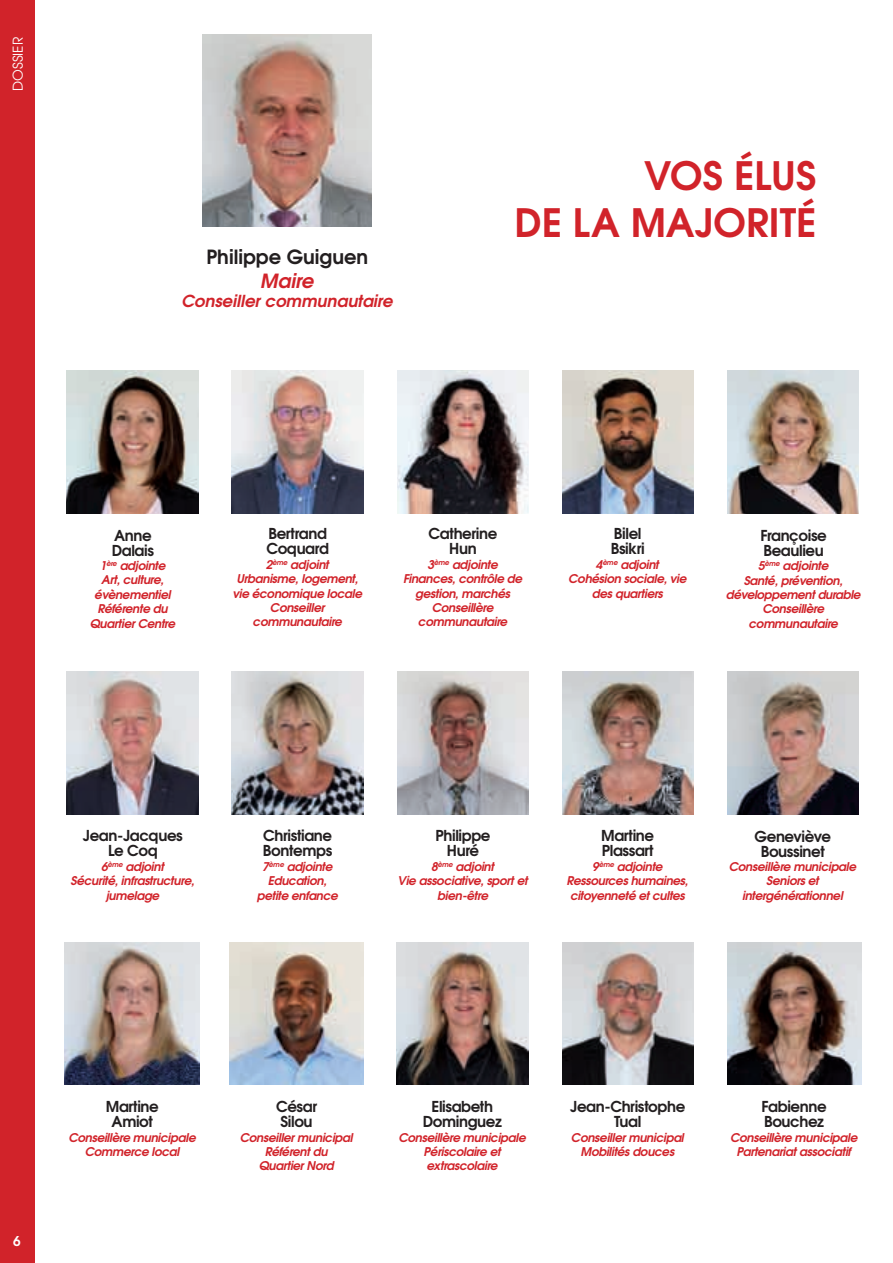
<style>
.page{position:relative;width:893px;height:1263px;background:#fff}
.page>*{position:absolute;margin:0;border:0;box-sizing:border-box;transform-origin:0 0}
.t1{font:700 39px "Te X Gyre Adventor";color:#d1232a}
.t2{font:700 19.5px "Te X Gyre Adventor";color:#231f20}
.t3{font:italic 700 19.5px "Te X Gyre Adventor";color:#d1232a}
.t4{font:italic 700 16.5px "Te X Gyre Adventor";color:#d1232a}
.t5{font:700 15px "Te X Gyre Adventor";letter-spacing:-.025em;color:#231f20}
.t6{font:13.5px "Te X Gyre Adventor";color:#fff}
.t7{font:700 13.5px "Te X Gyre Adventor";color:#fff}
.t8{font:italic 700 12px/14.4px "Te X Gyre Adventor";letter-spacing:-.025em;color:#d1232a;text-align:center}
</style>
<div class="page">
<div style="left:0;top:0;width:34px;height:1263px;background:#d1232a"></div>
<img style="left:202px;top:34px;width:170px;height:193px">
<img style="left:727px;top:371px;width:132px;height:142px">
<img style="left:67px;top:672px;width:132px;height:142px">
<img style="left:232px;top:672px;width:132px;height:142px">
<img style="left:67px;top:371px;width:132px;height:142px">
<img style="left:232px;top:371px;width:132px;height:142px">
<img style="left:398px;top:371px;width:130px;height:142px">
<img style="left:562px;top:371px;width:131px;height:142px">
<img style="left:398px;top:672px;width:130px;height:142px">
<img style="left:562px;top:672px;width:131px;height:142px">
<img style="left:727px;top:672px;width:131px;height:142px">
<img style="left:396px;top:942px;width:132px;height:143px">
<img style="left:562px;top:942px;width:131px;height:143px">
<img style="left:727px;top:942px;width:134px;height:143px">
<img style="left:65px;top:942px;width:135px;height:143px">
<img style="left:230px;top:942px;width:134px;height:143px">
<p class="t6" style="left:7px;top:91px;width:55px;rotate:-90deg">DOSSIER</p>
<p class="t2" style="left:206px;top:240px;width:163px">Philippe Guiguen</p>
<p class="t3" style="left:261px;top:264px;width:55px">Maire</p>
<p class="t4" style="left:182px;top:287px;width:213px">Conseiller communautaire</p>
<p class="t1" style="left:644px;top:142px;width:174px">VOS ÉLUS</p>
<p class="t1" style="left:514px;top:189px;width:304px">DE LA MAJORITÉ</p>
<p class="t5" style="left:114px;top:522px;width:39px">Anne</p>
<p class="t5" style="left:112px;top:537px;width:44px">Dalais</p>
<p class="t8" style="left:100px;top:557px;width:67px">1<sup>ère</sup> adjointe</p>
<p class="t8" style="left:95px;top:572px;width:78px">Art, culture, évènementiel</p>
<p class="t8" style="left:98px;top:600px;width:72px">Référente du</p>
<p class="t8" style="left:90px;top:615px;width:87px">Quartier Centre</p>
<p class="t5" style="left:268px;top:521px;width:60px">Bertrand</p>
<p class="t5" style="left:266px;top:536px;width:64px">Coquard</p>
<p class="t8" style="left:266px;top:556px;width:65px">2<sup>ème</sup> adjoint</p>
<p class="t8" style="left:233px;top:570px;width:131px">Urbanisme, logement, vie économique locale</p>
<p class="t8" style="left:253px;top:599px;width:91px">Conseiller communautaire</p>
<p class="t5" style="left:429px;top:521px;width:70px">Catherine</p>
<p class="t5" style="left:449px;top:536px;width:29px">Hun</p>
<p class="t8" style="left:428px;top:556px;width:72px">3<sup>ème</sup> adjointe</p>
<p class="t8" style="left:403px;top:570px;width:121px">Finances, contrôle de gestion, marchés</p>
<p class="t8" style="left:418px;top:599px;width:91px">Conseillère communautaire</p>
<p class="t5" style="left:614px;top:521px;width:29px">Bilel</p>
<p class="t5" style="left:611px;top:536px;width:36px">Bsikri</p>
<p class="t8" style="left:596px;top:556px;width:65px">4<sup>ème</sup> adjoint</p>
<p class="t8" style="left:569px;top:570px;width:120px">Cohésion sociale, vie des quartiers</p>
<p class="t5" style="left:760px;top:522px;width:68px">Françoise</p>
<p class="t5" style="left:763px;top:537px;width:62px">Beaulieu</p>
<p class="t8" style="left:758px;top:557px;width:72px">5<sup>ème</sup> adjointe</p>
<p class="t8" style="left:726px;top:572px;width:136px">Santé, prévention, développement durable</p>
<p class="t8" style="left:749px;top:601px;width:91px">Conseillère communautaire</p>
<p class="t5" style="left:83px;top:823px;width:101px">Jean-Jacques</p>
<p class="t5" style="left:108px;top:838px;width:51px">Le Coq</p>
<p class="t8" style="left:101px;top:858px;width:65px">6<sup>ème</sup> adjoint</p>
<p class="t8" style="left:71px;top:872px;width:125px">Sécurité, infrastructure, jumelage</p>
<p class="t5" style="left:263px;top:823px;width:71px">Christiane</p>
<p class="t5" style="left:263px;top:838px;width:71px">Bontemps</p>
<p class="t8" style="left:263px;top:858px;width:72px">7<sup>ème</sup> adjointe</p>
<p class="t8" style="left:268px;top:872px;width:60px">Education,</p>
<p class="t8" style="left:257px;top:887px;width:83px">petite enfance</p>
<p class="t5" style="left:435px;top:823px;width:56px">Philippe</p>
<p class="t5" style="left:447px;top:838px;width:34px">Huré</p>
<p class="t8" style="left:431px;top:858px;width:65px">8<sup>ème</sup> adjoint</p>
<p class="t8" style="left:398px;top:872px;width:132px">Vie associative, sport et bien-être</p>
<p class="t5" style="left:601px;top:823px;width:54px">Martine</p>
<p class="t5" style="left:602px;top:838px;width:53px">Plassart</p>
<p class="t8" style="left:593px;top:858px;width:72px">9<sup>ème</sup> adjointe</p>
<p class="t8" style="left:567px;top:872px;width:123px;text-align:left">Ressources humaines, citoyenneté et cultes</p>
<p class="t5" style="left:755px;top:823px;width:78px">Geneviève</p>
<p class="t5" style="left:761px;top:838px;width:66px">Boussinet</p>
<p class="t8" style="left:729px;top:858px;width:129px">Conseillère municipale</p>
<p class="t8" style="left:742px;top:873px;width:102px">Seniors et intergénérationnel</p>
<p class="t7" style="left:13px;top:1230px;width:9px">6</p>
<p class="t5" style="left:106px;top:1093px;width:54px">Martine</p>
<p class="t5" style="left:112px;top:1108px;width:43px">Amiot</p>
<p class="t8" style="left:69px;top:1129px;width:129px">Conseillère municipale</p>
<p class="t8" style="left:85px;top:1143px;width:96px">Commerce local</p>
<p class="t5" style="left:276px;top:1093px;width:43px">César</p>
<p class="t5" style="left:281px;top:1108px;width:34px">Silou</p>
<p class="t8" style="left:240px;top:1129px;width:114px">Conseiller municipal</p>
<p class="t8" style="left:265px;top:1143px;width:64px">Référent du</p>
<p class="t8" style="left:259px;top:1157px;width:77px">Quartier Nord</p>
<p class="t5" style="left:432px;top:1093px;width:63px">Elisabeth</p>
<p class="t5" style="left:423px;top:1108px;width:81px">Dominguez</p>
<p class="t8" style="left:399px;top:1129px;width:129px">Conseillère municipale</p>
<p class="t8" style="left:424px;top:1143px;width:79px;text-align:left">Périscolaire et extrascolaire</p>
<p class="t5" style="left:570px;top:1093px;width:117px">Jean-Christophe</p>
<p class="t5" style="left:614px;top:1108px;width:29px">Tual</p>
<p class="t8" style="left:571px;top:1129px;width:114px">Conseiller municipal</p>
<p class="t8" style="left:581px;top:1143px;width:95px">Mobilités douces</p>
<p class="t5" style="left:762px;top:1093px;width:67px">Fabienne</p>
<p class="t5" style="left:764px;top:1108px;width:62px">Bouchez</p>
<p class="t8" style="left:730px;top:1129px;width:129px">Conseillère municipale</p>
<p class="t8" style="left:737px;top:1143px;width:116px">Partenariat associatif</p>
</div>
